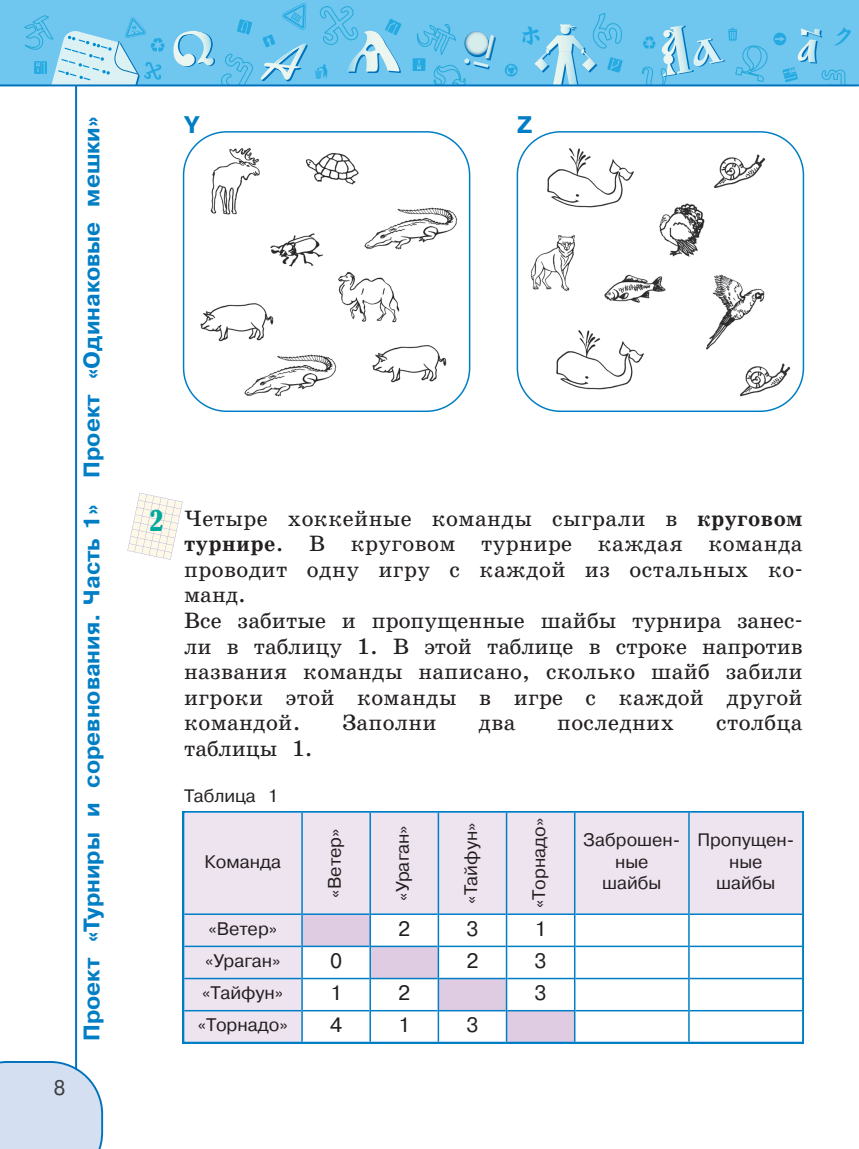
<style>
.page{position:relative;width:859px;height:1149px;background:#fff}
.page>*{position:absolute;margin:0;border:0;box-sizing:border-box;transform-origin:0 0}
.t1{font:condensed 27px "Bernard";color:#00a99d}
.t2{font:24px "Pragmatica Bold AC";color:#007ec5}
.t3{font:22.5px/25.5px "School Book AC";letter-spacing:.015em;color:#231f20}
.t4{font:22.5px "Pragmatica Bold AC";color:#007ec5}
.t5{font:22.5px "School Book AC";letter-spacing:-.005em;color:#231f20}
.t6{font:21px "Pragmatica Book AC";color:#3e3e3f}
.t7{font:20.85px "Pragmatica Book AC";color:#231f20}
.t8{font:18.15px "Pragmatica Book AC";color:#231f20}
.t9{font:18px/21.6px "Pragmatica Book AC";color:#231f20;text-align:center}
.s1{font-weight:700}
</style>
<div class="page">
<hr style="left:75px;top:42px;width:2px;height:1038px;background:#0072bc">
<div style="left:0;top:0;width:859px;height:85px;background:#6fc6ef"></div>
<svg style="left:24px;top:15px;width:141px;height:69px"></svg>
<svg style="left:315px;top:6px;width:87px;height:73px"></svg>
<img style="left:347px;top:31px;width:52px;height:40px">
<svg style="left:262px;top:3px;width:46px;height:78px"></svg>
<svg style="left:506px;top:13px;width:117px;height:71px"></svg>
<svg style="left:642px;top:26px;width:209px;height:58px"></svg>
<svg style="left:413px;top:24px;width:83px;height:60px"></svg>
<svg style="left:174px;top:19px;width:79px;height:65px"></svg>
<svg style="left:0;top:1060px;width:103px;height:88px;background:#cfdef0"></svg>
<hr style="left:0;top:84px;width:859px;height:2px;background:#0072bc">
<svg style="left:183px;top:131px;width:287px;height:281px"></svg>
<svg style="left:517px;top:131px;width:287px;height:281px"></svg>
<img style="left:242px;top:348px;width:96px;height:52px">
<img style="left:198px;top:299px;width:77px;height:44px">
<img style="left:371px;top:341px;width:76px;height:43px">
<img style="left:210px;top:146px;width:51px;height:69px">
<img style="left:546px;top:146px;width:89px;height:63px">
<img style="left:556px;top:328px;width:89px;height:62px">
<img style="left:657px;top:204px;width:47px;height:54px">
<img style="left:269px;top:232px;width:55px;height:36px">
<img style="left:529px;top:233px;width:47px;height:61px">
<img style="left:363px;top:201px;width:96px;height:51px">
<img style="left:337px;top:272px;width:64px;height:52px">
<img style="left:706px;top:275px;width:59px;height:74px">
<img style="left:714px;top:155px;width:51px;height:33px">
<img style="left:739px;top:363px;width:51px;height:33px">
<img style="left:303px;top:150px;width:59px;height:37px">
<img style="left:600px;top:273px;width:67px;height:31px">
<svg style="left:183px;top:811px;width:620px;height:231px"></svg>
<hr style="left:301px;top:812px;width:2px;height:229px;background:#007ec5">
<hr style="left:369px;top:812px;width:2px;height:229px;background:#007ec5">
<hr style="left:438px;top:812px;width:1px;height:229px;background:#007ec5">
<hr style="left:506px;top:812px;width:1px;height:229px;background:#007ec5">
<hr style="left:574px;top:812px;width:1px;height:229px;background:#007ec5">
<hr style="left:688px;top:812px;width:2px;height:229px;background:#007ec5">
<hr style="left:184px;top:913px;width:117px;height:1px;background:#007ec5">
<hr style="left:303px;top:913px;width:66px;height:1px;background:#007ec5">
<hr style="left:371px;top:913px;width:67px;height:1px;background:#007ec5">
<hr style="left:439px;top:913px;width:67px;height:1px;background:#007ec5">
<hr style="left:507px;top:913px;width:67px;height:1px;background:#007ec5">
<hr style="left:575px;top:913px;width:113px;height:1px;background:#007ec5">
<hr style="left:690px;top:913px;width:112px;height:1px;background:#007ec5">
<hr style="left:184px;top:945px;width:117px;height:1px;background:#007ec5">
<hr style="left:303px;top:945px;width:66px;height:1px;background:#007ec5">
<hr style="left:371px;top:945px;width:67px;height:1px;background:#007ec5">
<hr style="left:439px;top:945px;width:67px;height:1px;background:#007ec5">
<hr style="left:507px;top:945px;width:67px;height:1px;background:#007ec5">
<hr style="left:575px;top:945px;width:113px;height:1px;background:#007ec5">
<hr style="left:690px;top:945px;width:112px;height:1px;background:#007ec5">
<hr style="left:184px;top:977px;width:117px;height:1px;background:#007ec5">
<hr style="left:303px;top:977px;width:66px;height:1px;background:#007ec5">
<hr style="left:371px;top:977px;width:67px;height:1px;background:#007ec5">
<hr style="left:439px;top:977px;width:67px;height:1px;background:#007ec5">
<hr style="left:507px;top:977px;width:67px;height:1px;background:#007ec5">
<hr style="left:575px;top:977px;width:113px;height:1px;background:#007ec5">
<hr style="left:690px;top:977px;width:112px;height:1px;background:#007ec5">
<hr style="left:184px;top:1009px;width:117px;height:2px;background:#007ec5">
<hr style="left:303px;top:1009px;width:66px;height:2px;background:#007ec5">
<hr style="left:371px;top:1009px;width:67px;height:2px;background:#007ec5">
<hr style="left:439px;top:1009px;width:67px;height:2px;background:#007ec5">
<hr style="left:507px;top:1009px;width:67px;height:2px;background:#007ec5">
<hr style="left:575px;top:1009px;width:113px;height:2px;background:#007ec5">
<hr style="left:690px;top:1009px;width:112px;height:2px;background:#007ec5">
<svg style="left:127px;top:493px;width:56px;height:66px"></svg>
<p class="t6" style="left:54px;top:1079px;width:14px">8</p>
<p class="t4" style="left:84px;top:478px;width:363px;rotate:-90deg">Проект «Одинаковые мешки»</p>
<p class="t4" style="left:84px;top:1040px;width:538px;rotate:-90deg">Проект «Турниры и соревнования. Часть 1»</p>
<p class="t2" style="left:184px;top:116px;width:17px">Y</p>
<p class="t2" style="left:517px;top:116px;width:17px">Z</p>
<p class="t1" style="left:150px;top:505px;width:15px">2</p>
<p class="t3" style="left:184px;top:507px;width:620px">Четыре хоккейные команды сыграли в <span class="s1">круговом турнире</span>. В круговом тур ни ре каж дая коман да проводит од ну иг ру с каж дой из осталь ных ко - манд.<br>Все забитые и пропущенные шайбы турнира за нес - ли в таб ли цу 1. В этой таблице в строке напротив названия команды написано, сколько шайб забили игроки этой команды в игре с каждой другой командой.</p>
<p class="t3" style="left:342px;top:711px;width:96px">Заполни</p>
<p class="t3" style="left:479px;top:711px;width:38px">два</p>
<p class="t3" style="left:557px;top:711px;width:118px">последних</p>
<p class="t3" style="left:716px;top:711px;width:88px">столбца</p>
<p class="t5" style="left:184px;top:739px;width:130px">таблицы 1.</p>
<p class="t9" style="left:184px;top:786px;width:96px">Таблица 1</p>
<p class="t8" style="left:204px;top:854px;width:78px">Команда</p>
<p class="t8" style="left:328px;top:897px;width:70px;rotate:-90deg">«Ветер»</p>
<p class="t8" style="left:396px;top:900px;width:77px;rotate:-90deg">«Ураган»</p>
<p class="t8" style="left:464px;top:903px;width:83px;rotate:-90deg">«Тайфун»</p>
<p class="t8" style="left:533px;top:907px;width:92px;rotate:-90deg">«Торнадо»</p>
<p class="t8" style="left:208px;top:921px;width:70px">«Ветер»</p>
<p class="t7" style="left:398px;top:920px;width:14px">2</p>
<p class="t7" style="left:466px;top:920px;width:14px">3</p>
<p class="t7" style="left:535px;top:920px;width:14px">1</p>
<p class="t8" style="left:205px;top:954px;width:77px">«Ураган»</p>
<p class="t7" style="left:330px;top:952px;width:14px">0</p>
<p class="t7" style="left:466px;top:952px;width:14px">2</p>
<p class="t7" style="left:535px;top:952px;width:14px">3</p>
<p class="t8" style="left:202px;top:986px;width:83px">«Тайфун»</p>
<p class="t7" style="left:330px;top:985px;width:14px">1</p>
<p class="t7" style="left:398px;top:985px;width:14px">2</p>
<p class="t7" style="left:535px;top:985px;width:14px">3</p>
<p class="t8" style="left:198px;top:1018px;width:92px">«Торнадо»</p>
<p class="t7" style="left:330px;top:1016px;width:14px">4</p>
<p class="t7" style="left:398px;top:1016px;width:14px">1</p>
<p class="t7" style="left:466px;top:1016px;width:14px">3</p>
<p class="t9" style="left:583px;top:830px;width:99px">Заброшен - ные шайбы</p>
<p class="t9" style="left:697px;top:830px;width:98px">Пропущен - ные шайбы</p>
</div>
